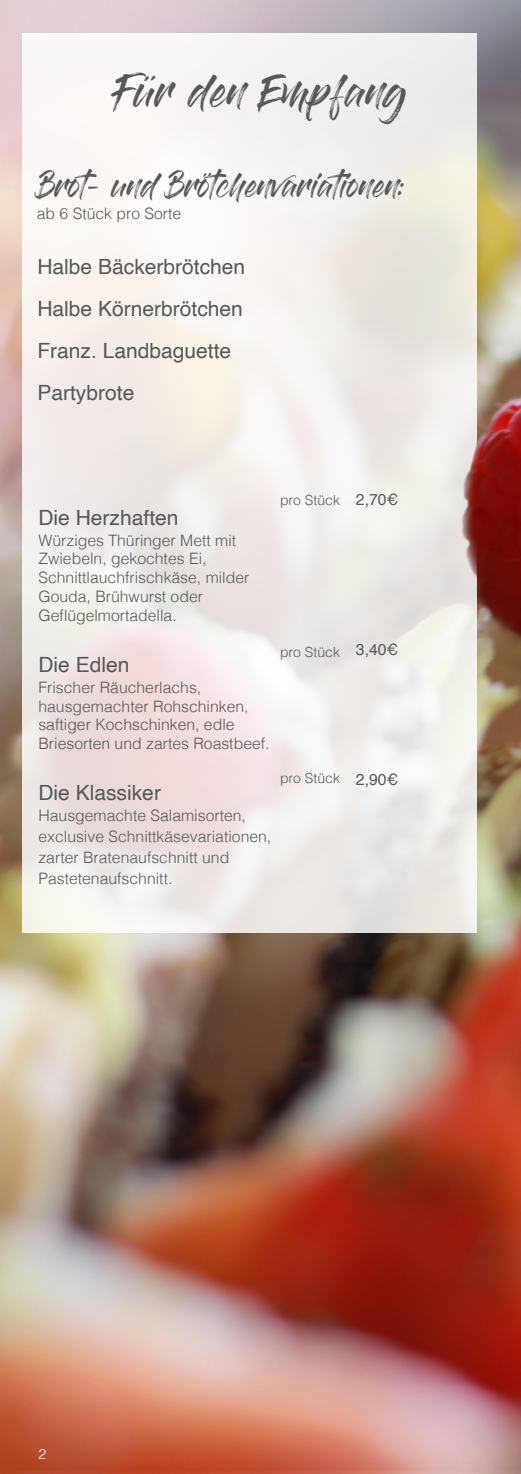
<style>
.page{position:relative;width:521px;height:1474px;background:#fff}
.page>*{position:absolute;margin:0;border:0;box-sizing:border-box;transform-origin:0 0}
.t1{font:33.25px "Gloss And Bloom";color:#57585a}
.t2{font:24.5px "Gloss And Bloom";color:#57585a}
.Gericht{font:21px "Helvetica";color:#57585a}
.Beschreibung{font:300 15.75px/18.9px "Helvetica";color:#57585a}
.Beschreibung-2{font:300 15.75px "Helvetica";color:#545254}
.Preis{font:15.75px "Helvetica";color:#57585a}
.pro_Stück{font:300 14px "Helvetica";color:#57585a}
.t3{font:300 14px "Helvetica";color:#fff}
.s1{color:#d95842}
.s2{color:#545254}
</style>
<div class="page">
<img style="left:0;top:0;width:521px;height:1473px">
<svg style="left:22px;top:33px;width:412px;height:900px;fill:#f3efec"></svg>
<img style="left:434px;top:0;width:87px;height:1469px">
<p class="t1" style="left:115px;top:76px;width:293px">Für den Empfang</p>
<p class="t2" style="left:38px;top:175px;width:367px">Brot- und Brötchenvariationen:</p>
<p class="Beschreibung" style="left:37px;top:202px;width:146px">ab 6 Stück pro Sorte</p>
<p class="Gericht" style="left:37px;top:250px;width:209px">Halbe Bäckerbrötchen</p>
<p class="Gericht" style="left:37px;top:292px;width:207px">Halbe Körnerbrötchen</p>
<p class="Gericht" style="left:37px;top:334px;width:195px">Franz. Landbaguette</p>
<p class="Gericht" style="left:37px;top:376px;width:98px">Partybrote</p>
<p class="Gericht" style="left:38px;top:501px;width:142px">Die Herzhaften</p>
<p class="Beschreibung" style="left:38px;top:529px;width:199px">Würziges Thüringer Mett mit<br>Zwiebeln, gekochtes Ei,</p>
<p class="Beschreibung" style="left:38px;top:567px;width:212px">Schnittlauchfrischkäse, milder<br>Gouda, Brühwurst oder</p>
<p class="Beschreibung" style="left:38px;top:605px;width:140px">Geflügelmortadella.</p>
<p class="Gericht" style="left:38px;top:648px;width:93px">Die Edlen</p>
<p class="Beschreibung" style="left:38px;top:676px;width:164px">Frischer Räucherlachs,</p>
<p class="Beschreibung" style="left:38px;top:695px;width:212px">hausgemachter Rohschinken<span class="s1">,</span></p>
<p class="Beschreibung-2" style="left:38px;top:711px;width:198px">saftiger Kochschinken, edle</p>
<p class="Beschreibung" style="left:38px;top:733px;width:233px"><span class="s2">Briesorten und</span> zartes Roastbeef.</p>
<p class="Gericht" style="left:38px;top:776px;width:124px">Die Klassiker</p>
<p class="Beschreibung" style="left:38px;top:803px;width:234px;line-height:21px">Hausgemachte Salamisorten, exclusive Schnittkäsevariationen, zarter Bratenaufschnitt und</p>
<p class="Beschreibung" style="left:38px;top:867px;width:135px">Pastetenaufschnitt.</p>
<p class="pro_Stück" style="left:280px;top:487px;width:61px">pro Stück</p>
<p class="pro_Stück" style="left:280px;top:640px;width:61px">pro Stück</p>
<p class="pro_Stück" style="left:280px;top:766px;width:61px">pro Stück</p>
<p class="Preis" style="left:356px;top:487px;width:44px">2,70€</p>
<p class="Preis" style="left:356px;top:637px;width:44px">3,40€</p>
<p class="Preis" style="left:356px;top:767px;width:44px">2,90€</p>
<p class="t3" style="left:38px;top:1441px;width:9px">2</p>
</div>
